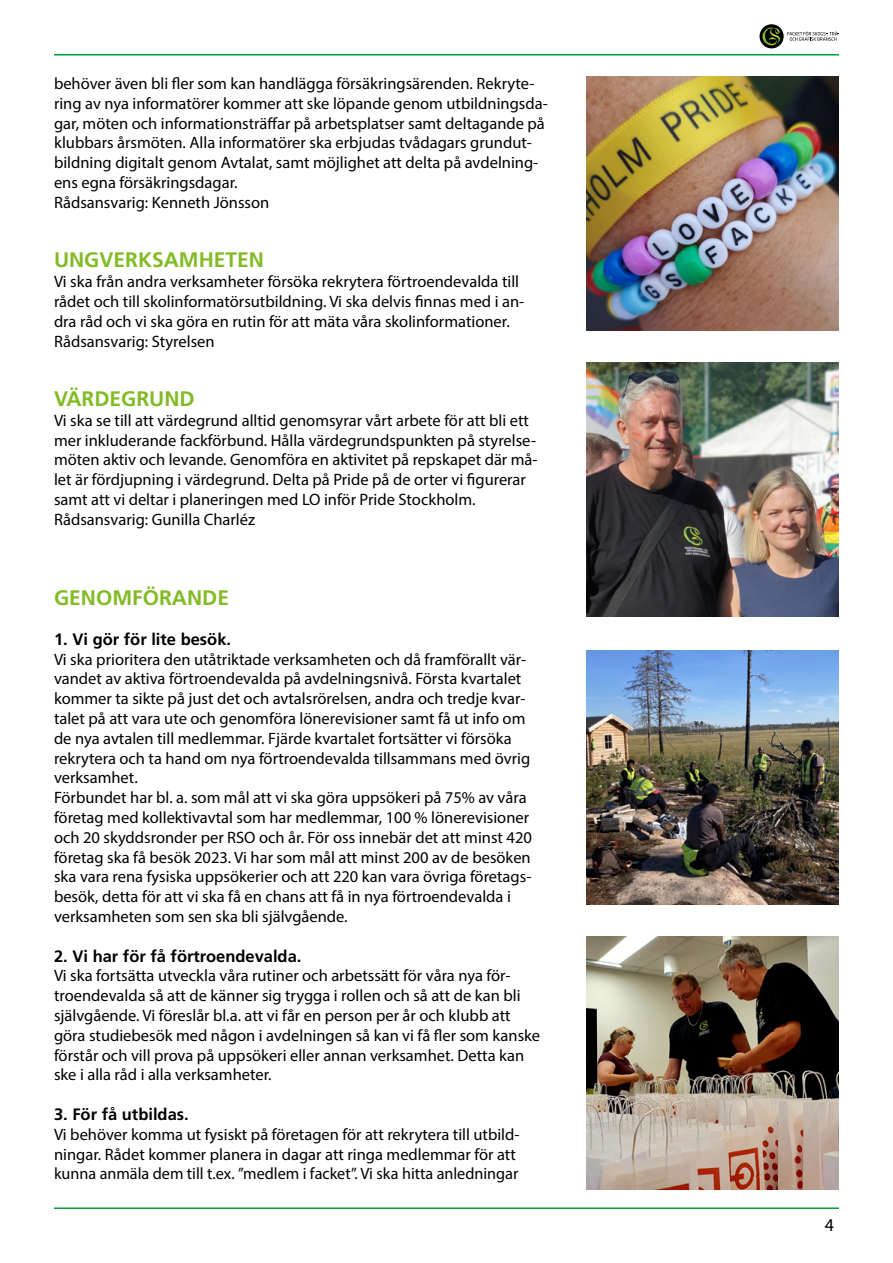
<style>
.page{position:relative;width:893px;height:1263px;background:#fff}
.page>*{position:absolute;margin:0;border:0;box-sizing:border-box;transform-origin:0 0}
.t1{font:700 21px "Frutiger LT Std";color:#83bb26}
.t2{font:18px "Myriad Pro";color:#000}
.t3{font:16.5px/19.8px "Myriad Pro";color:#000}
.t4{font:700 16.5px "Frutiger LT Std";color:#000}
</style>
<div class="page">
<img style="left:587px;top:77px;width:252px;height:253px">
<img style="left:587px;top:936px;width:252px;height:254px">
<img style="left:587px;top:650px;width:252px;height:254px">
<img style="left:587px;top:362px;width:252px;height:254px">
<hr style="left:54px;top:54px;width:785px;height:2px;background:#00a03b">
<hr style="left:54px;top:1207px;width:785px;height:2px;background:#00a03b">
<svg style="left:787px;top:31px;width:52px;height:10px"></svg>
<svg style="left:759px;top:25px;width:25px;height:23px"></svg>
<svg style="left:763px;top:28px;width:18px;height:17px"></svg>
<p class="t3" style="left:54px;top:73px;width:495px">behöver även bli fler som kan handlägga försäkringsärenden. Rekryte&shy;ring av nya informatörer kommer att ske löpande genom utbildningsda&shy;gar, möten och informationsträffar på arbetsplatser samt deltagande på klubbars årsmöten. Alla informatörer ska erbjudas tvådagars grundut&shy;bildning digitalt genom Avtalat, samt möjlighet att delta på avdelning&shy;ens egna försäkringsdagar.<br>Rådsansvarig: Kenneth Jönsson</p>
<p class="t1" style="left:54px;top:248px;width:212px">UNGVERKSAMHETEN</p>
<p class="t3" style="left:54px;top:271px;width:472px">Vi ska från andra verksamheter försöka rekrytera förtroendevalda till rådet och till skolinformatörsutbildning. Vi ska delvis finnas med i an&shy;dra råd och vi ska göra en rutin för att mäta våra skolinformationer.<br>Rådsansvarig: Styrelsen</p>
<p class="t1" style="left:54px;top:386px;width:142px">VÄRDEGRUND</p>
<p class="t3" style="left:54px;top:410px;width:485px">Vi ska se till att värdegrund alltid genomsyrar vårt arbete för att bli ett mer inkluderande fackförbund. Hålla värdegrundspunkten på styrelse&shy;möten aktiv och levande. Genomföra en aktivitet på repskapet där må&shy;let är fördjupning i värdegrund. Delta på Pride på de orter vi figurerar samt att vi deltar i planeringen med LO inför Pride Stockholm.<br>Rådsansvarig: Gunilla Charléz</p>
<p class="t1" style="left:54px;top:585px;width:176px">GENOMFÖRANDE</p>
<p class="t4" style="left:54px;top:629px;width:179px">1. Vi gör för lite besök.</p>
<p class="t3" style="left:54px;top:649px;width:479px">Vi ska prioritera den utåtriktade verksamheten och då framförallt vär&shy;vandet av aktiva förtroendevalda på avdelningsnivå. Första kvartalet kommer ta sikte på just det och avtalsrörelsen, andra och tredje kvar&shy;talet på att vara ute och genomföra lönerevisioner samt få ut info om de nya avtalen till medlemmar. Fjärde kvartalet fortsätter vi försöka rekrytera och ta hand om nya förtroendevalda tillsammans med övrig verksamhet.<br>Förbundet har bl. a. som mål att vi ska göra uppsökeri på 75% av våra företag med kollektivavtal som har medlemmar, 100 % lönerevisioner och 20 skyddsronder per RSO och år. För oss innebär det att minst 420 företag ska få besök 2023. Vi har som mål att minst 200 av de besöken ska vara rena fysiska uppsökerier och att 220 kan vara övriga företags&shy;besök, detta för att vi ska få en chans att få in nya förtroendevalda i verksamheten som sen ska bli självgående.</p>
<p class="t4" style="left:54px;top:946px;width:249px">2. Vi har för få förtroendevalda.</p>
<p class="t3" style="left:54px;top:966px;width:488px">Vi ska fortsätta utveckla våra rutiner och arbetssätt för våra nya för&shy;troendevalda så att de känner sig trygga i rollen och så att de kan bli självgående. Vi föreslår bl.a. att vi får en person per år och klubb att göra studiebesök med någon i avdelningen så kan vi få fler som kanske förstår och vill prova på uppsökeri eller annan verksamhet. Detta kan ske i alla råd i alla verksamheter.</p>
<p class="t4" style="left:54px;top:1104px;width:136px">3. För få utbildas.</p>
<p class="t3" style="left:54px;top:1124px;width:467px">Vi behöver komma ut fysiskt på företagen för att rekrytera till utbild&shy;ningar. Rådet kommer planera in dagar att ringa medlemmar för att kunna anmäla dem till t.ex. ”medlem i facket”. Vi ska hitta anledningar</p>
<p class="t2" style="left:825px;top:1214px;width:11px">4</p>
</div>
